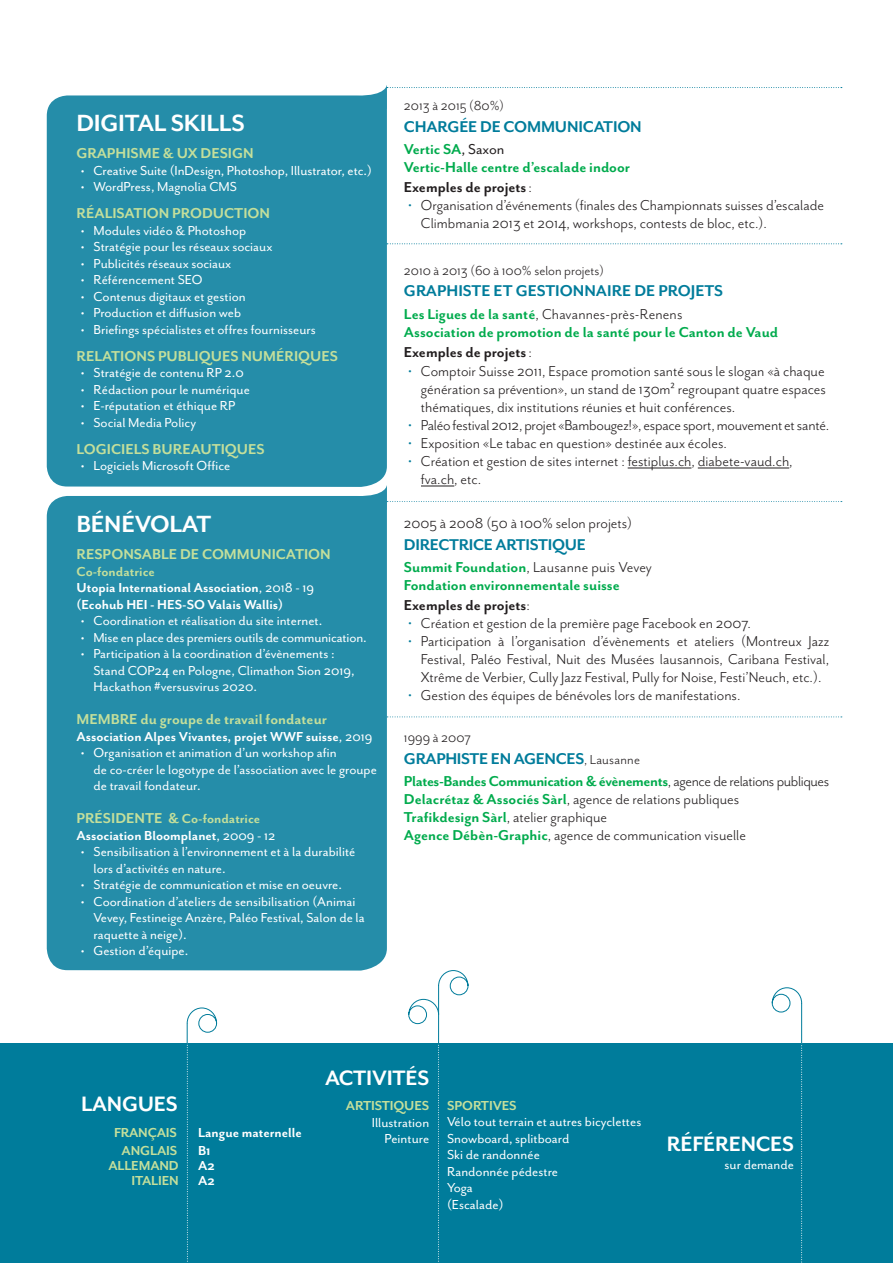
<style>
.page{position:relative;width:893px;height:1263px;background:#fff}
.page>*{position:absolute;margin:0;border:0;box-sizing:border-box;transform-origin:0 0}
.t1{font:700 27px "Mr Eaves San OT";letter-spacing:-.01em;color:#fff}
.t2{font:700 24px "Mr Eaves San OT";letter-spacing:-.01em;color:#fff}
.t3{font:700 18px "Mr Eaves San OT";letter-spacing:-.015em;color:#007c9b}
.t4{font:16.5px/18px "Mr Eaves San OT";color:#231f20}
.t5{font:700 16.5px/18px "Mr Eaves San OT";color:#00ab4d}
.t6{font:700 16.5px "Mr Eaves San OT";color:#c4df9b}
.t7{font:700 16.5px "Mr Eaves San OT";color:#231f20}
.t8{font:15px/16.5px "Mr Eaves San OT";color:#fff}
.t9{font:700 15px/16.5px "Mr Eaves San OT";color:#fff}
.t10{font:15px "Mr Eaves San OT";color:#231f20}
.t11{font:700 15px "Mr Eaves San OT";letter-spacing:-.01em;color:#c4df9b}
.s1{color:#c4df9b}
.s2{font-weight:400}
.s3{font-size:16.5px;color:#c4df9b}
.s4{font-weight:400;color:#231f20}
.s5{color:#007c9b}
.s6{font-weight:400;font-size:15px;color:#231f20}
.s7{font-weight:700;color:#00ab4d}
</style>
<div class="page">
<div style="left:0;top:1044px;width:893px;height:219px;background:#007c9b"></div>
<div style="left:47px;top:487px;width:340px;height:483px;background:#258da9"></div>
<div style="left:47px;top:85px;width:340px;height:402px;background:#258da9"></div>
<hr style="left:628px;top:468px;width:63px;height:1px;background:#231f20">
<hr style="left:698px;top:468px;width:91px;height:1px;background:#231f20">
<hr style="left:421px;top:486px;width:33px;height:1px;background:#231f20">
<svg style="left:387px;top:243px;width:455px;height:1px"></svg>
<svg style="left:387px;top:87px;width:455px;height:1px"></svg>
<svg style="left:387px;top:501px;width:455px;height:1px"></svg>
<svg style="left:387px;top:716px;width:455px;height:1px"></svg>
<svg style="left:771px;top:987px;width:32px;height:276px"></svg>
<svg style="left:157px;top:1007px;width:61px;height:255px"></svg>
<svg style="left:408px;top:970px;width:61px;height:292px"></svg>
<h1 class="t1" style="left:77px;top:108px;width:170px">DIGITAL SKILLS</h1>
<p class="t6" style="left:77px;top:144px;width:179px">GRAPHISME &amp; UX DESIGN</p>
<p class="t8" style="left:81px;top:162px;width:293px">• Creative Suite (InDesign, Photoshop, Illustrator, etc.)</p>
<p class="t8" style="left:81px;top:179px;width:158px">• WordPress, Magnolia CMS</p>
<p class="t6" style="left:77px;top:204px;width:195px">RÉALISATION PRODUCTION</p>
<p class="t8" style="left:81px;top:222px;width:167px">• Modules vidéo &amp; Photoshop</p>
<p class="t8" style="left:81px;top:239px;width:193px">• Stratégie pour les réseaux sociaux</p>
<p class="t8" style="left:81px;top:255px;width:152px">• Publicités réseaux sociaux</p>
<p class="t8" style="left:81px;top:272px;width:123px">• Référencement SEO</p>
<p class="t8" style="left:81px;top:288px;width:166px">• Contenus digitaux et gestion</p>
<p class="t8" style="left:81px;top:305px;width:162px">• Production et diffusion web</p>
<p class="t8" style="left:81px;top:321px;width:237px">• Briefings spécialistes et offres fournisseurs</p>
<p class="t6" style="left:77px;top:347px;width:263px">RELATIONS PUBLIQUES NUMÉRIQUES</p>
<p class="t8" style="left:81px;top:365px;width:165px">• Stratégie de contenu RP 2.0</p>
<p class="t8" style="left:81px;top:381px;width:171px">• Rédaction pour le numérique</p>
<p class="t8" style="left:81px;top:398px;width:156px">• E-réputation et éthique RP</p>
<p class="t8" style="left:81px;top:414px;width:117px">• Social Media Policy</p>
<p class="t6" style="left:77px;top:440px;width:190px">LOGICIELS BUREAUTIQUES</p>
<p class="t8" style="left:81px;top:458px;width:151px">• Logiciels Microsoft Office</p>
<h1 class="t1" style="left:77px;top:509px;width:136px">BÉNÉVOLAT</h1>
<p class="t6" style="left:77px;top:545px;width:256px">RESPONSABLE DE COMMUNICATION</p>
<p class="t9" style="left:77px;top:563px;width:239px"><span class="s1">Co-fondatrice<br></span>Utopia International Association<span class="s2">, 2018 - 19 </span>(Ecohub HEI - HES-SO Valais Wallis)</p>
<p class="t8" style="left:81px;top:612px;width:243px">• Coordination et réalisation du site internet.</p>
<p class="t8" style="left:81px;top:629px;width:287px">• Mise en place des premiers outils de communication.</p>
<p class="t8" style="left:94px;top:645px;width:263px;text-indent:-13px">• Participation à la coordination d’évènements :<br>Stand COP24 en Pologne, Climathon Sion 2019,<br>Hackathon #versusvirus 2020.</p>
<p class="t6" style="left:77px;top:710px;width:252px">MEMBRE du groupe de travail fondateur</p>
<p class="t9" style="left:77px;top:728px;width:298px">Association Alpes Vivantes, projet WWF suisse<span class="s2">, 2019</span></p>
<p class="t8" style="left:94px;top:744px;width:285px;text-indent:-13px">• Organisation et animation d’un workshop afin<br>de co-créer le logotype de l’association avec le groupe de travail fondateur.</p>
<p class="t9" style="left:77px;top:810px;width:200px"><span class="s3">PRÉSIDENTE &amp;</span> <span class="s1">Co-fondatrice<br></span>Association Bloomplanet<span class="s2">, 2009 - 12</span></p>
<p class="t8" style="left:94px;top:843px;width:263px;text-indent:-13px">• Sensibilisation à l’environnement et à la durabilité lors d’activités en nature.</p>
<p class="t8" style="left:81px;top:876px;width:263px">• Stratégie de communication et mise en oeuvre.</p>
<p class="t8" style="left:94px;top:893px;width:273px;text-indent:-13px">• Coordination d’ateliers de sensibilisation (Animai<br>Vevey, Festineige Anzère, Paléo Festival, Salon de la raquette à neige).</p>
<p class="t8" style="left:81px;top:942px;width:109px">• Gestion d’équipe.</p>
<p class="t10" style="left:404px;top:97px;width:102px">2013 à 2015 (80%)</p>
<p class="t3" style="left:404px;top:116px;width:239px">CHARGÉE DE COMMUNICATION</p>
<p class="t5" style="left:404px;top:140px;width:228px">Vertic SA<span class="s4">, Saxon<br></span>Vertic-Halle centre d’escalade indoor</p>
<p class="t7" style="left:404px;top:178px;width:129px">Exemples de projets<span class="s2">:</span></p>
<p class="t4" style="left:421px;top:196px;width:404px;text-indent:-13px"><span class="s5">•</span> Organisation d’événements (finales des Championnats suisses d’escalade<br>Climbmania 2013 et 2014, workshops, contests de bloc, etc.).</p>
<p class="t10" style="left:404px;top:262px;width:201px">2010 à 2013 (60 à 100% selon projets)</p>
<p class="t3" style="left:404px;top:281px;width:321px">GRAPHISTE ET GESTIONNAIRE DE PROJETS</p>
<p class="t5" style="left:404px;top:305px;width:376px">Les Ligues de la santé<span class="s4">, Chavannes-près-Renens<br></span>Association de promotion de la santé pour le Canton de Vaud</p>
<p class="t7" style="left:404px;top:342px;width:129px">Exemples de projets<span class="s2">:</span></p>
<p class="t4" style="left:421px;top:363px;width:406px;text-align:justify;text-indent:-13px"><span class="s5">•</span> Comptoir Suisse 2011, Espace promotion santé sous le slogan «à chaque génération sa prévention», un stand de 130m² regroupant quatre espaces thématiques, dix institutions réunies et huit conférences.</p>
<p class="t4" style="left:408px;top:417px;width:422px"><span class="s5">•</span> Paléo festival 2012, projet «Bambougez!», espace sport, mouvement et santé.</p>
<p class="t4" style="left:408px;top:435px;width:320px"><span class="s5">•</span> Exposition «Le tabac en question» destinée aux écoles.</p>
<p class="t4" style="left:421px;top:453px;width:373px;text-indent:-13px"><span class="s5">•</span> Création et gestion de sites internet : festiplus.ch, diabete-vaud.ch, fva.ch, etc.</p>
<p class="t4" style="left:404px;top:514px;width:230px">2005 à 2008 (50 à 100% selon projets)</p>
<p class="t3" style="left:404px;top:534px;width:184px">DIRECTRICE ARTISTIQUE</p>
<p class="t5" style="left:404px;top:558px;width:250px">Summit Foundation<span class="s4">, Lausanne puis Vevey<br></span>Fondation environnementale suisse</p>
<p class="t7" style="left:404px;top:596px;width:127px">Exemples de projets<span class="s2">:</span></p>
<p class="t4" style="left:408px;top:614px;width:344px"><span class="s5">•</span> Création et gestion de la première page Facebook en 2007.</p>
<p class="t4" style="left:421px;top:632px;width:410px;text-align:justify;text-indent:-13px"><span class="s5">•</span> Participation à l’organisation d’évènements et ateliers (Montreux Jazz Festival, Paléo Festival, Nuit des Musées lausannois, Caribana Festival, Xtrême de Verbier, Cully Jazz Festival, Pully for Noise, Festi’Neuch, etc.).</p>
<p class="t4" style="left:408px;top:686px;width:334px"><span class="s5">•</span> Gestion des équipes de bénévoles lors de manifestations.</p>
<p class="t10" style="left:404px;top:729px;width:69px">1999 à 2007</p>
<p class="t3" style="left:404px;top:748px;width:238px">GRAPHISTE EN AGENCES<span class="s6">, Lausanne</span></p>
<p class="t4" style="left:404px;top:772px;width:427px"><span class="s7">Plates-Bandes Communication &amp; évènements</span>, agence de relations publiques <span class="s7">Delacrétaz &amp; Associés Sàrl</span>, agence de relations publiques<br><span class="s7">Trafikdesign Sàrl</span>, atelier graphique<br><span class="s7">Agence Débèn-Graphic</span>, agence de communication visuelle</p>
<h2 class="t2" style="left:81px;top:1090px;width:98px">LANGUES</h2>
<p class="t11" style="left:114px;top:1124px;width:64px">FRANÇAIS</p>
<p class="t9" style="left:198px;top:1124px;width:105px">Langue maternelle</p>
<p class="t11" style="left:122px;top:1142px;width:57px">ANGLAIS</p>
<p class="t9" style="left:198px;top:1142px;width:14px">B1</p>
<p class="t11" style="left:108px;top:1157px;width:72px">ALLEMAND</p>
<p class="t9" style="left:198px;top:1157px;width:18px">A2</p>
<p class="t11" style="left:131px;top:1172px;width:49px">ITALIEN</p>
<p class="t9" style="left:198px;top:1172px;width:18px">A2</p>
<h2 class="t2" style="left:325px;top:1064px;width:106px">ACTIVITÉS</h2>
<p class="t11" style="left:346px;top:1097px;width:85px">ARTISTIQUES</p>
<p class="t8" style="left:372px;top:1114px;width:59px;text-align:right">Illustration<br>Peinture</p>
<p class="t11" style="left:447px;top:1097px;width:71px">SPORTIVES</p>
<p class="t8" style="left:447px;top:1113px;width:196px">Vélo tout terrain et autres bicyclettes<br>Snowboard, splitboard<br>Ski de randonnée<br>Randonnée pédestre<br>Yoga<br>(Escalade)</p>
<h2 class="t2" style="left:667px;top:1130px;width:129px">RÉFÉRENCES</h2>
<p class="t8" style="left:725px;top:1156px;width:71px">sur demande</p>
</div>
